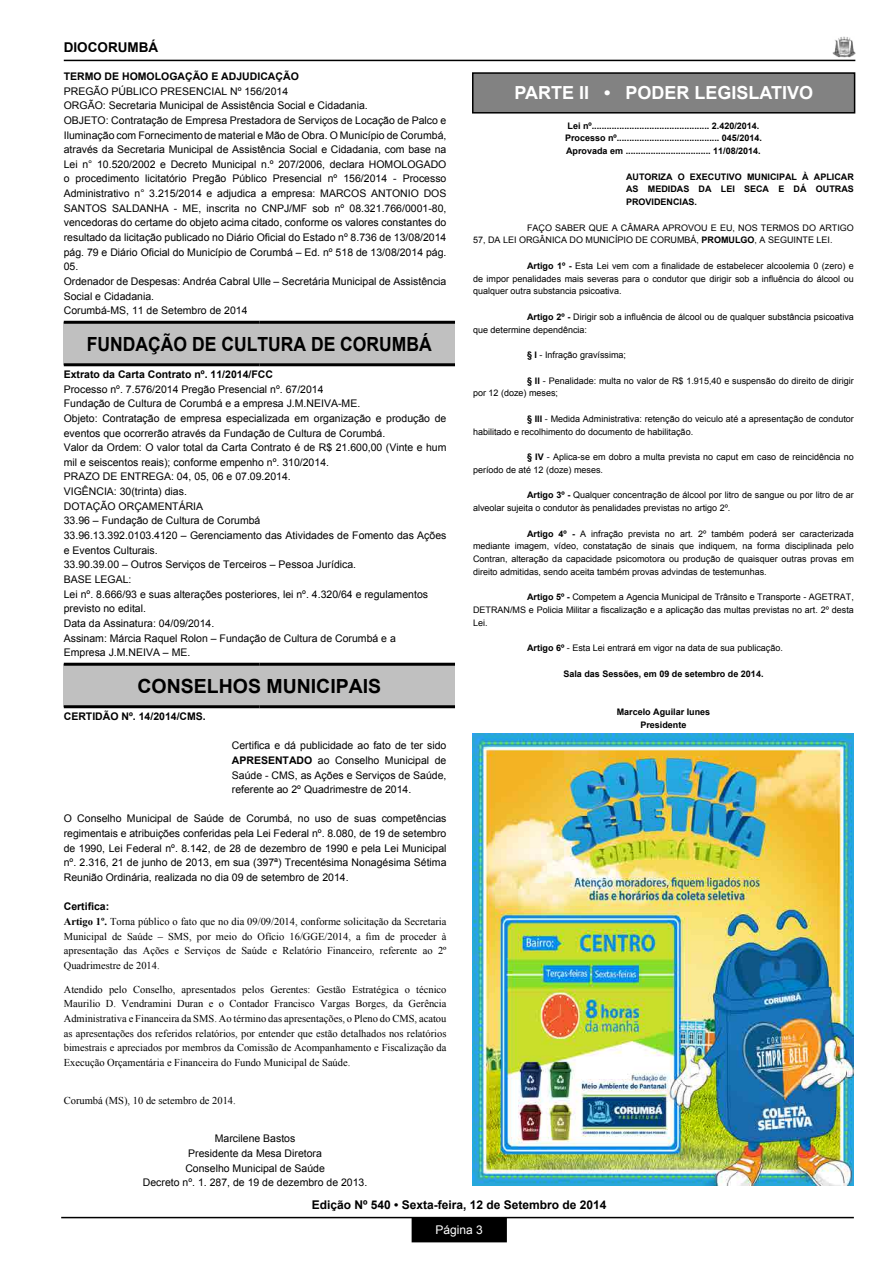
<style>
.page{position:relative;width:893px;height:1263px;background:#fff}
.page>*{position:absolute;margin:0;border:0;box-sizing:border-box;transform-origin:0 0}
.t1{font:700 19.5px "Arial";color:#000;scale:.9 1}
.t2{font:700 19.5px "Arial";color:#000}
.t3{font:700 18px "Arial";color:#fff}
.t4{font:700 13.5px "Arial";color:#000}
.t5{font:700 12px "Arial";color:#000}
.t6{font:12px "Arial";color:#fff}
.t7{font:10.5px/14.7px "Arial";color:#000}
.t8{font:10.5px/14.7px "Times New Roman";color:#000;text-align:justify}
.t9{font:700 10.5px "Arial";color:#000}
.t10{font:9px/12.8px "Arial";color:#000}
.t11{font:700 9px/12.8px "Arial";color:#000}
.s1{font-weight:700}
</style>
<div class="page">
<div style="left:412px;top:1218px;width:94px;height:23px;background:#000"></div>
<div style="left:412px;top:1217px;width:95px;height:25px;border:2px solid #000"></div>
<hr style="left:61px;top:1217px;width:793px;height:1px;background:#000">
<hr style="left:64px;top:60px;width:791px;height:1px;background:#000">
<img style="left:832px;top:36px;width:23px;height:21px">
<div style="left:64px;top:322px;width:391px;height:43px;background:#c0c0c0"></div>
<hr style="left:259px;top:363px;width:196px;height:3px;background:#000">
<hr style="left:64px;top:321px;width:195px;height:3px;background:#000">
<hr style="left:259px;top:321px;width:196px;height:3px;background:#000">
<hr style="left:64px;top:363px;width:195px;height:3px;background:#000">
<div style="left:64px;top:664px;width:391px;height:43px;background:#c0c0c0"></div>
<hr style="left:259px;top:705px;width:196px;height:3px;background:#000">
<hr style="left:64px;top:663px;width:195px;height:3px;background:#000">
<hr style="left:259px;top:663px;width:196px;height:3px;background:#000">
<hr style="left:64px;top:705px;width:195px;height:3px;background:#000">
<div style="left:473px;top:73px;width:382px;height:40px;background:#828282"></div>
<div style="left:472px;top:72px;width:383px;height:42px;border:2px solid #000"></div>
<img style="left:472px;top:733px;width:382px;height:453px">
<p class="t4" style="left:64px;top:38px;width:96px">DIOCORUMBÁ</p>
<p class="t9" style="left:64px;top:69px;width:237px">TERMO DE HOMOLOGAÇÃO E ADJUDICAÇÃO</p>
<p class="t7" style="left:64px;top:84px;width:384px">PREGÃO PÚBLICO PRESENCIAL Nº 156/2014<br>ORGÃO: Secretaria Municipal de Assistência Social e Cidadania.<br>OBJETO: Contratação de Empresa Prestadora de Serviços de Locação de Palco e Iluminação com Fornecimento de material e Mão de Obra. O Município de Corumbá, através da Secretaria Municipal de Assistência Social e Cidadania, com base na Lei n° 10.520/2002 e Decreto Municipal n.º 207/2006, declara HOMOLOGADO o procedimento licitatório Pregão Público Presencial nº 156/2014 - Processo Administrativo n° 3.215/2014 e adjudica a empresa: MARCOS ANTONIO DOS SANTOS SALDANHA - ME, inscrita no CNPJ/MF sob nº 08.321.766/0001-80, vencedoras do certame do objeto acima citado, conforme os valores constantes do resultado da licitação publicado no Diário Oficial do Estado nº 8.736 de 13/08/2014 pág. 79 e Diário Oficial do Município de Corumbá – Ed. nº 518 de 13/08/2014 pág.<br>05.<br>Ordenador de Despesas: Andréa Cabral Ulle – Secretária Municipal de Assistência Social e Cidadania.<br>Corumbá-MS, 11 de Setembro de 2014</p>
<h1 class="t1" style="left:87px;top:331px;width:385px">FUNDAÇÃO DE CULTURA DE CORUMBÁ</h1>
<p class="t9" style="left:64px;top:367px;width:211px">Extrato da Carta Contrato nº. 11/2014/FCC</p>
<p class="t7" style="left:64px;top:382px;width:384px">Processo nº. 7.576/2014 Pregão Presencial nº. 67/2014<br>Fundação de Cultura de Corumbá e a empresa J.M.NEIVA-ME.<br>Objeto: Contratação de empresa especializada em organização e produção de eventos que ocorrerão através da Fundação de Cultura de Corumbá.<br>Valor da Ordem: O valor total da Carta Contrato é de R$ 21.600,00 (Vinte e hum mil e seiscentos reais); conforme empenho nº. 310/2014.<br>PRAZO DE ENTREGA: 04, 05, 06 e 07.09.2014.<br>VIGÊNCIA: 30(trinta) dias.<br>DOTAÇÃO ORÇAMENTÁRIA<br>33.96 – Fundação de Cultura de Corumbá<br>33.96.13.392.0103.4120 – Gerenciamento das Atividades de Fomento das Ações e Eventos Culturais.<br>33.90.39.00 – Outros Serviços de Terceiros – Pessoa Jurídica.<br>BASE LEGAL:<br>Lei nº. 8.666/93 e suas alterações posteriores, lei nº. 4.320/64 e regulamentos previsto no edital.<br>Data da Assinatura: 04/09/2014.<br>Assinam: Márcia Raquel Rolon – Fundação de Cultura de Corumbá e a<br>Empresa J.M.NEIVA – ME.</p>
<h1 class="t2" style="left:137px;top:673px;width:245px">CONSELHOS MUNICIPAIS</h1>
<p class="t9" style="left:64px;top:709px;width:144px">CERTIDÃO Nº. 14/2014/CMS.</p>
<p class="t7" style="left:232px;top:738px;width:216px;text-align:justify">Certifica e dá publicidade ao fato de ter sido <span class="s1">APRESENTADO</span> ao Conselho Municipal de Saúde - CMS, as Ações e Serviços de Saúde, referente ao 2º Quadrimestre de 2014.</p>
<p class="t7" style="left:64px;top:811px;width:384px;text-align:justify">O Conselho Municipal de Saúde de Corumbá, no uso de suas competências regimentais e atribuições conferidas pela Lei Federal nº. 8.080, de 19 de setembro de 1990, Lei Federal nº. 8.142, de 28 de dezembro de 1990 e pela Lei Municipal nº. 2.316, 21 de junho de 2013, em sua (397ª) Trecentésima Nonagésima Sétima Reunião Ordinária, realizada no dia 09 de setembro de 2014.</p>
<p class="t9" style="left:64px;top:900px;width:47px">Certifica:</p>
<p class="t8" style="left:64px;top:914px;width:384px"><span class="s1">Artigo 1º.</span> Torna público o fato que no dia 09/09/2014, conforme solicitação da Secretaria Municipal de Saúde – SMS, por meio do Ofício 16/GGE/2014, a fim de proceder à apresentação das Ações e Serviços de Saúde e Relatório Financeiro, referente ao 2º Quadrimestre de 2014.</p>
<p class="t8" style="left:64px;top:981px;width:384px">Atendido pelo Conselho, apresentados pelos Gerentes: Gestão Estratégica o técnico Maurilio D. Vendramini Duran e o Contador Francisco Vargas Borges, da Gerência Administrativa e Financeira da SMS. Ao término das apresentações, o Pleno do CMS, acatou as apresentações dos referidos relatórios, por entender que estão detalhados nos relatórios bimestrais e apreciados por membros da Comissão de Acompanhamento e Fiscalização da Execução Orçamentária e Financeira do Fundo Municipal de Saúde.</p>
<p class="t8" style="left:64px;top:1093px;width:174px">Corumbá (MS), 10 de setembro de 2014.</p>
<p class="t7" style="left:143px;top:1131px;width:226px;text-align:center">Marcilene Bastos<br>Presidente da Mesa Diretora<br>Conselho Municipal de Saúde<br>Decreto nº. 1. 287, de 19 de dezembro de 2013.</p>
<h2 class="t3" style="left:514px;top:81px;width:300px">PARTE II • PODER LEGISLATIVO</h2>
<p class="t11" style="left:565px;top:119px;width:198px">Lei nº............................................... 2.420/2014.<br>Processo nº......................................... 045/2014.<br>Aprovada em .................................. 11/08/2014.</p>
<p class="t11" style="left:626px;top:170px;width:229px;text-align:justify">AUTORIZA O EXECUTIVO MUNICIPAL À APLICAR AS MEDIDAS DA LEI SECA E DÁ OUTRAS PROVIDENCIAS.</p>
<p class="t10" style="left:473px;top:221px;width:382px;text-indent:54px">FAÇO SABER QUE A CÂMARA APROVOU E EU, NOS TERMOS DO ARTIGO<br>57, DA LEI ORGÂNICA DO MUNICÍPIO DE CORUMBÁ, <span class="s1">PROMULGO</span>, A SEGUINTE LEI.</p>
<p class="t10" style="left:473px;top:259px;width:382px;text-align:justify;text-indent:54px"><span class="s1">Artigo 1º -</span> Esta Lei vem com a finalidade de estabelecer alcoolemia 0 (zero) e de impor penalidades mais severas para o condutor que dirigir sob a influência do álcool ou qualquer outra substancia psicoativa.</p>
<p class="t10" style="left:473px;top:310px;width:382px;text-indent:54px"><span class="s1">Artigo 2º -</span> Dirigir sob a influência de álcool ou de qualquer substância psicoativa que determine dependência:</p>
<p class="t10" style="left:527px;top:349px;width:101px"><span class="s1">§ I</span> - Infração gravíssima;</p>
<p class="t10" style="left:473px;top:374px;width:382px;text-indent:54px"><span class="s1">§ II</span> - Penalidade: multa no valor de R$ 1.915,40 e suspensão do direito de dirigir por 12 (doze) meses;</p>
<p class="t10" style="left:473px;top:412px;width:382px;text-indent:54px"><span class="s1">§ III</span> - Medida Administrativa: retenção do veiculo até a apresentação de condutor habilitado e recolhimento do documento de habilitação.</p>
<p class="t10" style="left:473px;top:451px;width:382px;text-indent:54px"><span class="s1">§ IV</span> - Aplica-se em dobro a multa prevista no caput em caso de reincidência no período de até 12 (doze) meses.</p>
<p class="t10" style="left:473px;top:489px;width:382px;text-indent:54px"><span class="s1">Artigo 3º -</span> Qualquer concentração de álcool por litro de sangue ou por litro de ar alveolar sujeita o condutor às penalidades previstas no artigo 2º.</p>
<p class="t10" style="left:473px;top:527px;width:382px;text-align:justify;text-indent:54px"><span class="s1">Artigo 4º -</span> A infração prevista no art. 2º também poderá ser caracterizada mediante imagem, vídeo, constatação de sinais que indiquem, na forma disciplinada pelo Contran, alteração da capacidade psicomotora ou produção de quaisquer outras provas em direito admitidas, sendo aceita também provas advindas de testemunhas.</p>
<p class="t10" style="left:473px;top:591px;width:382px;text-align:justify;text-indent:54px"><span class="s1">Artigo 5º -</span> Competem a Agencia Municipal de Trânsito e Transporte - AGETRAT, DETRAN/MS e Policia Militar a fiscalização e a aplicação das multas previstas no art. 2º desta Lei.</p>
<p class="t10" style="left:527px;top:642px;width:257px"><span class="s1">Artigo 6º</span> - Esta Lei entrará em vigor na data de sua publicação.</p>
<p class="t11" style="left:563px;top:668px;width:202px">Sala das Sessões, em 09 de setembro de 2014.</p>
<p class="t11" style="left:617px;top:706px;width:95px;text-align:center">Marcelo Aguilar Iunes<br>Presidente</p>
<p class="t5" style="left:312px;top:1197px;width:296px">Edição Nº 540 • Sexta-feira, 12 de Setembro de 2014</p>
<p class="t6" style="left:436px;top:1222px;width:49px">Página 3</p>
</div>
